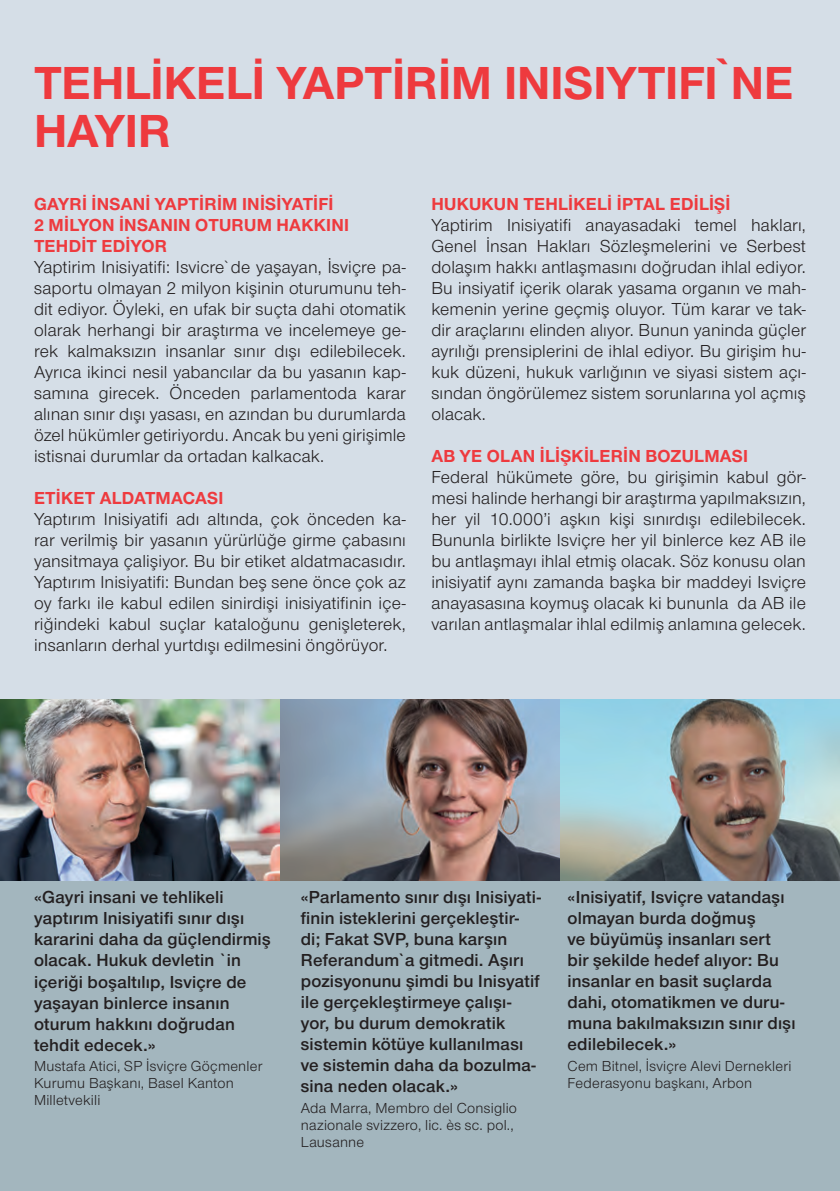
<style>
.page{position:relative;width:840px;height:1191px;background:#fff}
.page>*{position:absolute;margin:0;border:0;box-sizing:border-box;transform-origin:0 0}
.t1{font:700 48px/48px "Nimbus San Nov";color:#ee3a3e}
.t2{font:18px/21px "Nimbus San Nov";letter-spacing:.01em;color:#231f20;text-align:justify}
.t3{font:18px/21px "Nimbus San Nov Sem Bol";letter-spacing:.01em;color:#231f20}
.t4{font:700 18px/21px "Nimbus San Nov";letter-spacing:.015em;color:#ee3a3e}
.t5{font:15px/17px "Nimbus San Nov";letter-spacing:.015em;color:#231f20}
</style>
<div class="page">
<div style="left:0;top:744px;width:839px;height:447px;background:#a3b6be"></div>
<div style="left:0;top:0;width:839px;height:744px;background:#d5dee7"></div>
<img style="left:0;top:700px;width:839px;height:180px">
<h1 class="t1" style="left:34px;top:59px;width:760px">TEHLIKELI YAPTIRIM INISIYTIFI`NE<br>HAYIR</h1>
<p class="t4" style="left:34px;top:193px;width:316px">GAYRI INSANI YAPTIRIM INISIYATIFI<br>2 MILYON INSANIN OTURUM HAKKINI<br>TEHDIT EDIYOR</p>
<p class="t2" style="left:34px;top:257px;width:373px">Yaptirim Inisiyatifi: Isvicre`de yaşayan, İsviçre pa&shy;saportu olmayan 2 milyon kişinin oturumunu teh&shy;dit ediyor. Öyleki, en ufak bir suçta dahi otomatik olarak herhangi bir araştırma ve incelemeye ge&shy;rek kalmaksızın insanlar sınır dışı edilebilecek.<br>Ayrıca ikinci nesil yabancılar da bu yasanın kap&shy;samına girecek. Önceden parlamentoda karar alınan sınır dışı yasası, en azından bu durumlarda özel hükümler getiriyordu. Ancak bu yeni girişimle istisnai durumlar da ortadan kalkacak.</p>
<p class="t4" style="left:34px;top:488px;width:191px">ETIKET ALDATMACASI</p>
<p class="t2" style="left:34px;top:509px;width:373px">Yaptırım Inisiyatifi adı altında, çok önceden ka&shy;rar verilmiş bir yasanın yürürlüğe girme çabasını yansitmaya çalişiyor. Bu bir etiket aldatmacasıdır.<br>Yaptırım Inisiyatifi: Bundan beş sene önce çok az oy farkı ile kabul edilen sinirdişi inisiyatifinin içe&shy;riğindeki kabul suçlar kataloğunu genişleterek, insanların derhal yurtdışı edilmesini öngörüyor.</p>
<p class="t4" style="left:431px;top:193px;width:300px">HUKUKUN TEHLIKELI IPTAL EDILIŞI</p>
<p class="t2" style="left:431px;top:215px;width:376px">Yaptirim Inisiyatifi anayasadaki temel hakları, Genel İnsan Hakları Sözleşmelerini ve Serbest dolaşım hakkı antlaşmasını doğrudan ihlal ediyor.<br>Bu insiyatif içerik olarak yasama organın ve mah&shy;kemenin yerine geçmiş oluyor. Tüm karar ve tak&shy;dir araçlarını elinden alıyor. Bunun yaninda güçler ayrılığı prensiplerini de ihlal ediyor. Bu girişim hu&shy;kuk düzeni, hukuk varlığının ve siyasi sistem açı&shy;sından öngörülemez sistem sorunlarına yol açmış olacak.</p>
<p class="t4" style="left:431px;top:445px;width:318px">AB YE OLAN ILIŞKILERIN BOZULMASI</p>
<p class="t2" style="left:431px;top:467px;width:376px">Federal hükümete göre, bu girişimin kabul gör&shy;mesi halinde herhangi bir araştırma yapılmaksızın, her yil 10.000’i aşkın kişi sınırdışı edilebilecek.<br>Bununla birlikte Isviçre her yil binlerce kez AB ile bu antlaşmayı ihlal etmiş olacak. Söz konusu olan inisiyatif aynı zamanda başka bir maddeyi Isviçre anayasasına koymuş olacak ki bununla da AB ile varılan antlaşmalar ihlal edilmiş anlamına gelecek.</p>
<p class="t3" style="left:34px;top:887px;width:238px">«Gayri insani ve tehlikeli yaptırım Inisiyatifi sınır dışı kararini daha da güçlendirmiş olacak. Hukuk devletin `in içeriği boşaltılıp, Isviçre de yaşayan binlerce insanın oturum hakkını doğrudan tehdit edecek.»</p>
<p class="t5" style="left:34px;top:1058px;width:230px">Mustafa Atici, SP İsviçre Göçmenler<br>Kurumu Başkanı, Basel Kanton<br>Milletvekili</p>
<p class="t3" style="left:300px;top:887px;width:241px">«Parlamento sınır dışı Inisiyati&shy;finin isteklerini gerçekleştir&shy;di; Fakat SVP, buna karşın<br>Referandum`a gitmedi. Aşırı pozisyonunu şimdi bu Inisyatif ile gerçekleştirmeye çalışı&shy;yor, bu durum demokratik sistemin kötüye kullanılması ve sistemin daha da bozulma&shy;sina neden olacak.»</p>
<p class="t5" style="left:300px;top:1100px;width:217px">Ada Marra, Membro del Consiglio nazionale svizzero, lic. ès sc. pol.,<br>Lausanne</p>
<p class="t3" style="left:567px;top:887px;width:229px">«Inisiyatif, Isviçre vatandaşı olmayan burda doğmuş<br>ve büyümüş insanları sert bir şekilde hedef alıyor: Bu insanlar en basit suçlarda dahi, otomatikmen ve duru&shy;muna bakılmaksızın sınır dışı edilebilecek.»</p>
<p class="t5" style="left:567px;top:1058px;width:225px">Cem Bitnel, İsviçre Alevi Dernekleri<br>Federasyonu başkanı, Arbon</p>
</div>
